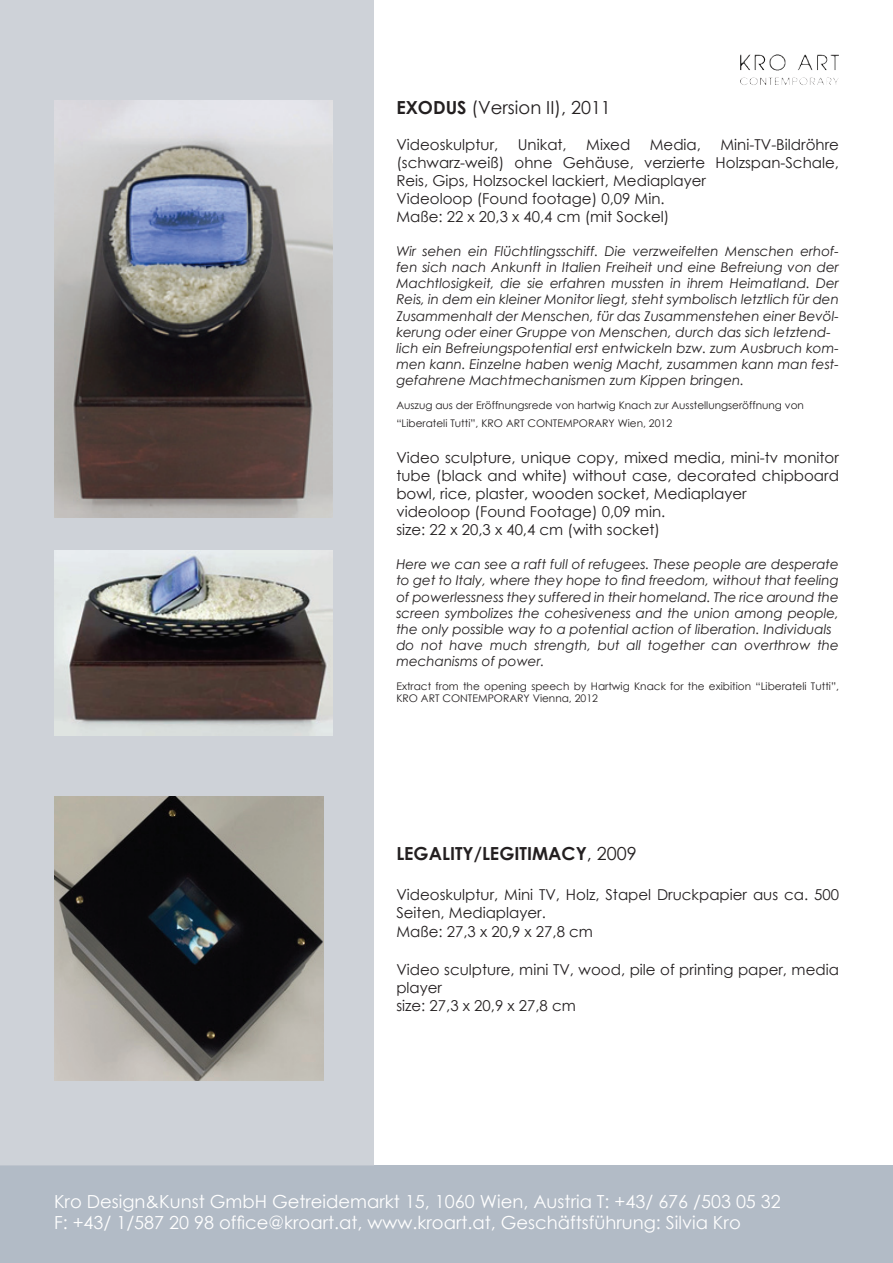
<style>
.page{position:relative;width:893px;height:1263px;background:#fff}
.page>*{position:absolute;margin:0;border:0;box-sizing:border-box;transform-origin:0 0}
.t1{font:18px/21.6px "Century Gothic";color:#fff}
.t2{font:700 18px "Century Gothic";color:#231f20}
.t3{font:18px "Century Gothic";color:#231f20}
.t4{font:15px/18px "Century Gothic";color:#231f20}
.t5{font:italic 13.5px/16.2px "Century Gothic";color:#231f20}
.t6{font:10.5px/18px "Century Gothic";color:#231f20}
.s1{font-weight:700}
.s2{font-weight:400}
</style>
<div class="page">
<div style="left:0;top:1166px;width:893px;height:97px;background:#b2bbc6"></div>
<div style="left:0;top:0;width:374px;height:1166px;background:#ced2d8"></div>
<img style="left:54px;top:100px;width:278px;height:418px">
<img style="left:54px;top:551px;width:278px;height:184px">
<img style="left:54px;top:797px;width:270px;height:284px">
<img style="left:769px;top:54px;width:70px;height:17px">
<h1 class="t3" style="left:396px;top:95px;width:216px"><span class="s1">EXODUS</span> (Version II), 2011</h1>
<p class="t4" style="left:396px;top:135px;width:103px">Videoskulptur,</p>
<p class="t4" style="left:518px;top:135px;width:50px">Unikat,</p>
<p class="t4" style="left:586px;top:135px;width:46px">Mixed</p>
<p class="t4" style="left:650px;top:135px;width:53px">Media,</p>
<p class="t4" style="left:396px;top:135px;width:444px;text-indent:324px">Mini-TV-Bildröhre (schwarz-weiß) ohne Gehäuse, verzierte Holzspan-Schale, Reis, Gips, Holzsockel lackiert, Mediaplayer<br>Videoloop (Found footage) 0,09 Min.<br>Maße: 22 x 20,3 x 40,4 cm (mit Sockel)</p>
<p class="t5" style="left:396px;top:243px;width:444px">Wir sehen ein Flüchtlingsschiff. Die verzweifelten Menschen erhof&shy;fen sich nach Ankunft in Italien Freiheit und eine Befreiung von der Machtlosigkeit, die sie erfahren mussten in ihrem Heimatland. Der Reis, in dem ein kleiner Monitor liegt, steht symbolisch letztlich für den Zusammenhalt der Menschen, für das Zusammenstehen einer Bevöl&shy;kerung oder einer Gruppe von Menschen, durch das sich letztend&shy;lich ein Befreiungspotential erst entwickeln bzw. zum Ausbruch kom&shy;men kann. Einzelne haben wenig Macht, zusammen kann man fest&shy;gefahrene Machtmechanismen zum Kippen bringen.</p>
<p class="t6" style="left:396px;top:396px;width:409px">Auszug aus der Eröffnungsrede von hartwig Knach zur Ausstellungseröffnung von “Liberateli Tutti”, KRO ART CONTEMPORARY Wien, 2012</p>
<p class="t4" style="left:396px;top:448px;width:444px">Video sculpture, unique copy, mixed media, mini-tv monitor tube (black and white) without case, decorated chipboard bowl, rice, plaster, wooden socket, Mediaplayer<br>videoloop (Found Footage) 0,09 min.<br>size: 22 x 20,3 x 40,4 cm (with socket)</p>
<p class="t5" style="left:396px;top:556px;width:444px">Here we can see a raft full of refugees. These people are desperate to get to Italy, where they hope to find freedom, without that feeling of powerlessness they suffered in their homeland. The rice around the screen symbolizes the cohesiveness and the union among people, the only possible way to a potential action of liberation. Individuals do not have much strength, but all together can overthrow the mechanisms of power.</p>
<p class="t6" style="left:396px;top:679px;width:444px;line-height:12.6px">Extract from the opening speech by Hartwig Knack for the exibition “Liberateli Tutti”,<br>KRO ART CONTEMPORARY Vienna, 2012</p>
<h1 class="t2" style="left:396px;top:840px;width:242px">LEGALITY/LEGITIMACY<span class="s2">, 2009</span></h1>
<p class="t4" style="left:396px;top:885px;width:444px">Videoskulptur, Mini TV, Holz, Stapel Druckpapier aus ca. 500<br>Seiten, Mediaplayer.</p>
<p class="t4" style="left:396px;top:923px;width:198px">Maße: 27,3 x 20,9 x 27,8 cm</p>
<p class="t4" style="left:396px;top:960px;width:444px">Video sculpture, mini TV, wood, pile of printing paper, media player<br>size: 27,3 x 20,9 x 27,8 cm</p>
<h1 class="t1" style="left:54px;top:1190px;width:728px">Kro Design&amp;Kunst GmbH Getreidemarkt 15, 1060 Wien, Austria T: +43/ 676 /503 05 32<br>F: +43/ 1/587 20 98 office@kroart.at, www.kroart.at, Geschäftsführung: Silvia Kro</h1>
</div>
